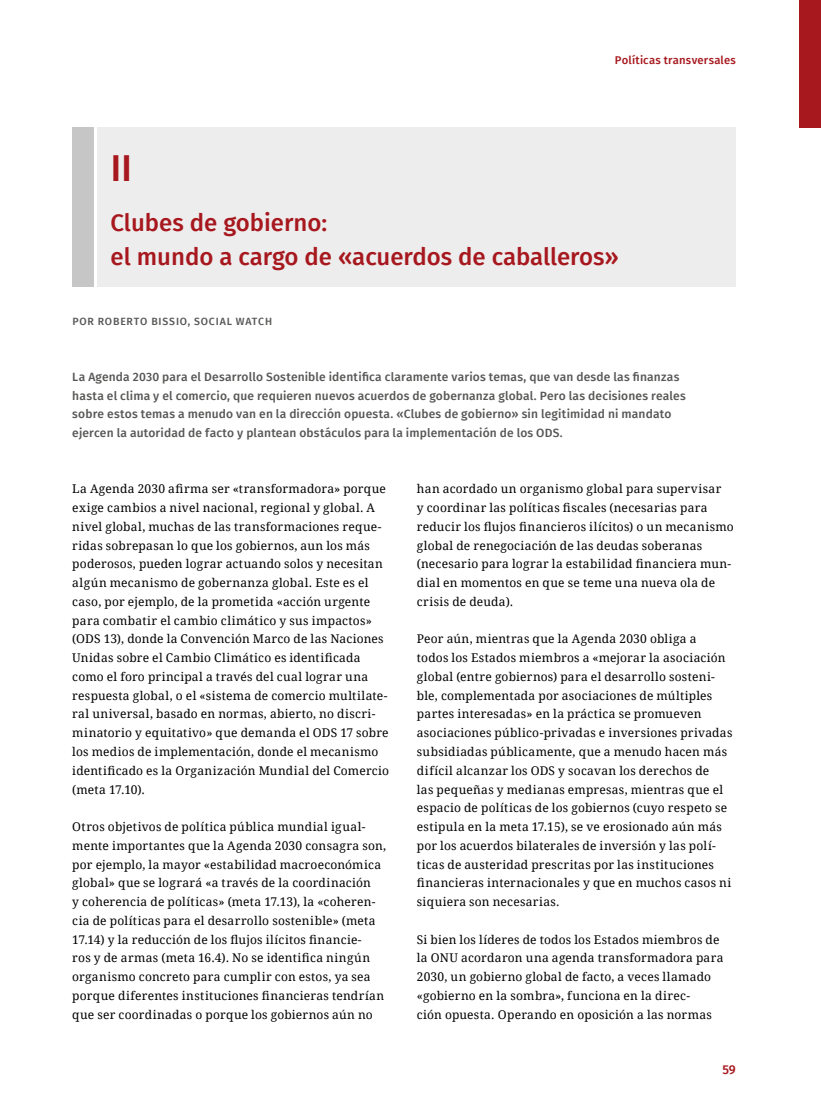
<style>
.page{position:relative;width:821px;height:1106px;background:#fff}
.page>*{position:absolute;margin:0;border:0;box-sizing:border-box;transform-origin:0 0}
.t1{font:500 37.5px "Fira Sans";color:#a7181e}
.t2{font:500 24px/34.5px "Fira Sans";color:#a7181e}
.t3{font:500 12.75px "Fira Sans";color:#a7181e}
.t4{font:12px/18.8px "Droid Serif";letter-spacing:.02em;color:#000}
.t5{font:500 12px/18.8px "Fira Sans";letter-spacing:.015em;color:#575756}
.t6{font:500 11.25px "Fira Sans";letter-spacing:.02em;color:#a7181e}
.t7{font:500 10.5px "Fira Sans";letter-spacing:.08em;color:#575756}
</style>
<div class="page">
<div style="left:799px;top:0;width:22px;height:128px;background:#a7181e"></div>
<div style="left:98px;top:128px;width:638px;height:159px;background:#ededed"></div>
<div style="left:72px;top:128px;width:22px;height:159px;background:#c6c6c6"></div>
<p class="t6" style="left:615px;top:51px;width:122px">Políticas transversales</p>
<h1 class="t1" style="left:111px;top:138px;width:23px">II</h1>
<h2 class="t2" style="left:111px;top:204px;width:510px">Clubes de gobierno:<br>el mundo a cargo de «acuerdos de caballeros»</h2>
<p class="t7" style="left:72px;top:312px;width:201px">POR ROBERTO BISSIO, SOCIAL WATCH</p>
<p class="t5" style="left:72px;top:367px;width:615px">La Agenda 2030 para el Desarrollo Sostenible identifica claramente varios temas, que van desde las finanzas hasta el clima y el comercio, que requieren nuevos acuerdos de gobernanza global. Pero las decisiones reales sobre estos temas a menudo van en la dirección opuesta. «Clubes de gobierno» sin legitimidad ni mandato ejercen la autoridad de facto y plantean obstáculos para la implementación de los ODS.</p>
<p class="t4" style="left:72px;top:479px;width:318px">La Agenda 2030 afirma ser «transformadora» porque exige cambios a nivel nacional, regional y global. A nivel global, muchas de las transformaciones reque&shy;ridas sobrepasan lo que los gobiernos, aun los más poderosos, pueden lograr actuando solos y necesitan algún mecanismo de gobernanza global. Este es el caso, por ejemplo, de la prometida «acción urgente para combatir el cambio climático y sus impactos» (ODS 13), donde la Convención Marco de las Naciones Unidas sobre el Cambio Climático es identificada como el foro principal a través del cual lograr una respuesta global, o el «sistema de comercio multilate&shy;ral universal, basado en normas, abierto, no discri&shy;minatorio y equitativo» que demanda el ODS 17 sobre los medios de implementación, donde el mecanismo identificado es la Organización Mundial del Comercio (meta 17.10).</p>
<p class="t4" style="left:72px;top:817px;width:315px">Otros objetivos de política pública mundial igual&shy;mente importantes que la Agenda 2030 consagra son, por ejemplo, la mayor «estabilidad macroeconómica global» que se logrará «a través de la coordinación<br>y coherencia de políticas» (meta 17.13), la «coheren&shy;cia de políticas para el desarrollo sostenible» (meta 17.14) y la reducción de los flujos ilícitos financie-<br>ros y de armas (meta 16.4). No se identifica ningún organismo concreto para cumplir con estos, ya sea porque diferentes instituciones financieras tendrían que ser coordinadas o porque los gobiernos aún no</p>
<p class="t4" style="left:417px;top:479px;width:318px">han acordado un organismo global para supervisar<br>y coordinar las políticas fiscales (necesarias para reducir los flujos financieros ilícitos) o un mecanismo global de renegociación de las deudas soberanas (necesario para lograr la estabilidad financiera mun&shy;dial en momentos en que se teme una nueva ola de crisis de deuda).</p>
<p class="t4" style="left:417px;top:629px;width:317px">Peor aún, mientras que la Agenda 2030 obliga a<br>todos los Estados miembros a «mejorar la asociación global (entre gobiernos) para el desarrollo sosteni&shy;ble, complementada por asociaciones de múltiples partes interesadas» en la práctica se promueven asociaciones público-privadas e inversiones privadas subsidiadas públicamente, que a menudo hacen más difícil alcanzar los ODS y socavan los derechos de<br>las pequeñas y medianas empresas, mientras que el espacio de políticas de los gobiernos (cuyo respeto se estipula en la meta 17.15), se ve erosionado aún más por los acuerdos bilaterales de inversión y las polí&shy;ticas de austeridad prescritas por las instituciones financieras internacionales y que en muchos casos ni siquiera son necesarias.</p>
<p class="t4" style="left:417px;top:929px;width:308px">Si bien los líderes de todos los Estados miembros de la ONU acordaron una agenda transformadora para 2030, un gobierno global de facto, a veces llamado «gobierno en la sombra», funciona en la direc-<br>ción opuesta. Operando en oposición a las normas</p>
<p class="t3" style="left:722px;top:1059px;width:15px">59</p>
</div>
